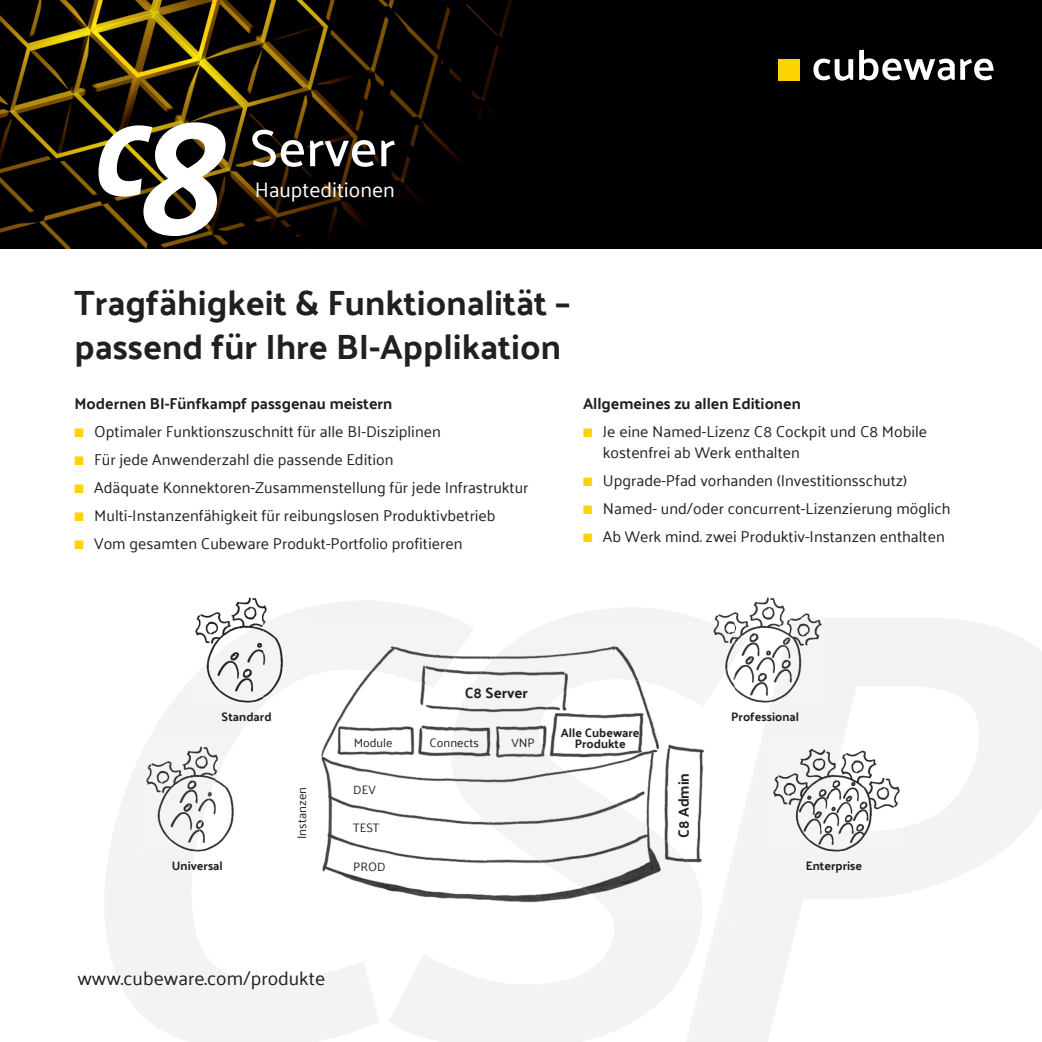
<style>
.page{position:relative;width:1042px;height:1042px;background:#fff}
.page>*{position:absolute;margin:0;border:0;box-sizing:border-box;transform-origin:0 0}
.t1{font:500 52.5px "Palanquin";color:#fff}
.t2{font:700 35px/43.8px "Palanquin";color:#231f20}
.t3{font:21px "Palanquin";color:#fff}
.t4{font:19.25px "Palanquin";color:#231f20}
.t5{font:15.75px/21px "Palanquin";color:#231f20}
.t6{font:700 15.75px "Palanquin";color:#231f20}
.t7{font:700 14.88px "Palanquin";color:#231f20}
.t8{font:700 12.25px/11.4px "Palanquin";color:#231f20;text-align:center}
.t9{font:12.25px "Palanquin";color:#231f20}
.s1{color:#fed304}
</style>
<div class="page">
<img style="left:0;top:0;width:1042px;height:248px">
<svg style="left:98px;top:122px;width:128px;height:114px"></svg>
<div style="left:778px;top:59px;width:22px;height:21px;background:#fed304"></div>
<svg style="left:813px;top:59px;width:40px;height:22px"></svg>
<svg style="left:859px;top:50px;width:95px;height:30px"></svg>
<svg style="left:960px;top:59px;width:33px;height:21px"></svg>
<svg style="left:747px;top:618px;width:295px;height:424px"></svg>
<svg style="left:474px;top:608px;width:273px;height:434px;fill:#f2f3f4"></svg>
<svg style="left:104px;top:601px;width:370px;height:441px;fill:#f4f5f5"></svg>
<img style="left:707px;top:704px;width:27px;height:221px">
<img style="left:263px;top:687px;width:188px;height:238px">
<img style="left:715px;top:847px;width:19px;height:78px">
<img style="left:451px;top:621px;width:256px;height:304px">
<img style="left:308px;top:621px;width:166px;height:66px">
<img style="left:767px;top:737px;width:137px;height:116px">
<img style="left:707px;top:597px;width:103px;height:107px">
<img style="left:770px;top:617px;width:57px;height:87px">
<img style="left:734px;top:633px;width:13px;height:25px">
<img style="left:707px;top:621px;width:27px;height:1px">
<img style="left:707px;top:699px;width:27px;height:5px">
<img style="left:707px;top:622px;width:27px;height:77px">
<img style="left:188px;top:597px;width:120px;height:26px">
<img style="left:268px;top:607px;width:40px;height:14px">
<img style="left:188px;top:623px;width:75px;height:81px">
<img style="left:263px;top:621px;width:45px;height:83px">
<img style="left:237px;top:737px;width:22px;height:116px">
<img style="left:139px;top:737px;width:98px;height:116px">
<h1 class="t1" style="left:250px;top:117px;width:147px">Server</h1>
<h3 class="t3" style="left:255px;top:177px;width:142px">Haupteditionen</h3>
<h2 class="t2" style="left:74px;top:281px;width:497px">Tragfähigkeit &amp; Funktionalität – passend für Ihre BI-Applikation</h2>
<p class="t6" style="left:74px;top:394px;width:319px">Modernen BI-Fünfkampf passgenau meistern</p>
<p class="t5" style="left:74px;top:421px;width:368px"><span class="s1">■</span> Optimaler Funktionszuschnitt für alle BI-Disziplinen</p>
<p class="t5" style="left:74px;top:449px;width:321px"><span class="s1">■</span> Für jede Anwenderzahl die passende Edition</p>
<p class="t5" style="left:74px;top:477px;width:455px"><span class="s1">■</span> Adäquate Konnektoren-Zusammenstellung für jede Infrastruktur</p>
<p class="t5" style="left:74px;top:505px;width:423px"><span class="s1">■</span> Multi-Instanzenfähigkeit für reibungslosen Produktivbetrieb</p>
<p class="t5" style="left:74px;top:533px;width:389px"><span class="s1">■</span> Vom gesamten Cubeware Produkt-Portfolio profitieren</p>
<p class="t6" style="left:583px;top:394px;width:219px">Allgemeines zu allen Editionen</p>
<p class="t5" style="left:603px;top:421px;width:326px;text-indent:-20px"><span class="s1">■</span> Je eine Named-Lizenz C8 Cockpit und C8 Mobile kostenfrei ab Werk enthalten</p>
<p class="t5" style="left:583px;top:470px;width:326px"><span class="s1">■</span> Upgrade-Pfad vorhanden (Investitionsschutz)</p>
<p class="t5" style="left:583px;top:498px;width:369px"><span class="s1">■</span> Named- und/oder concurrent-Lizenzierung möglich</p>
<p class="t5" style="left:583px;top:526px;width:363px"><span class="s1">■</span> Ab Werk mind. zwei Produktiv-Instanzen enthalten</p>
<p class="t7" style="left:465px;top:684px;width:65px">C8 Server</p>
<p class="t8" style="left:222px;top:711px;width:51px">Standard</p>
<p class="t8" style="left:731px;top:711px;width:69px">Professional</p>
<p class="t8" style="left:172px;top:859px;width:53px">Universal</p>
<p class="t9" style="left:295px;top:839px;width:53px;rotate:-90deg">Instanzen</p>
<p class="t9" style="left:354px;top:736px;width:40px">Module</p>
<p class="t9" style="left:429px;top:736px;width:51px">Connects</p>
<p class="t9" style="left:511px;top:736px;width:25px">VNP</p>
<p class="t9" style="left:353px;top:782px;width:24px">DEV</p>
<p class="t9" style="left:353px;top:821px;width:28px">TEST</p>
<p class="t9" style="left:353px;top:859px;width:34px">PROD</p>
<p class="t8" style="left:561px;top:727px;width:80px">Alle Cubeware<br>Produkte</p>
<p class="t7" style="left:675px;top:838px;width:66px;rotate:-90deg">C8 Admin</p>
<p class="t4" style="left:77px;top:967px;width:249px">www.cubeware.com/produkte</p>
<p class="t8" style="left:806px;top:859px;width:58px">Enterprise</p>
</div>
